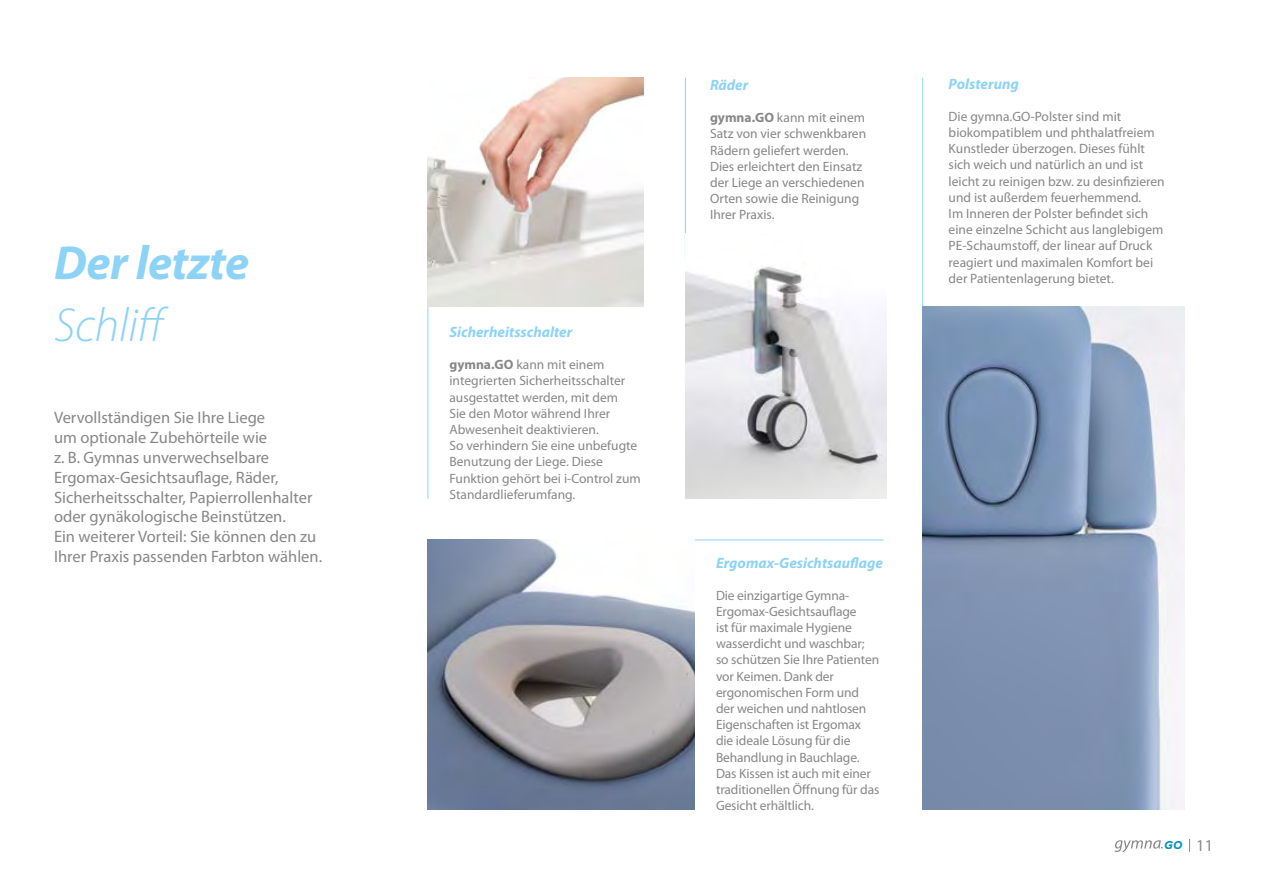
<style>
.page{position:relative;width:1263px;height:893px;background:#fff}
.page>*{position:absolute;margin:0;border:0;box-sizing:border-box;transform-origin:0 0}
.t1{font:italic 700 48px "Myriad Pro";letter-spacing:-.01em;color:#8dd3f6}
.t2{font:italic 300 48px "Myriad Pro";letter-spacing:-.01em;color:#8dd3f6}
.t3{font:16.5px/19.8px "Myriad Pro";color:#878787}
.t4{font:italic 700 15px "Myriad Pro";color:#8dd3f6}
.t5{font:13.5px/16.2px "Myriad Pro";color:#878787}
.t6{font:italic 700 11.4px "Gotham";color:#0093bd}
.s1{font-weight:700}
.s2{font-family:"Myriad Pro";font-weight:400;font-style:normal;font-size:16.5px;color:#878787}
</style>
<div class="page">
<hr style="left:922px;top:78px;width:1px;height:518px;background:#8dd3f6">
<img style="left:923px;top:306px;width:261px;height:503px">
<hr style="left:685px;top:78px;width:1px;height:184px;background:#8dd3f6">
<hr style="left:564px;top:540px;width:319px;height:1px;background:#8dd3f6">
<hr style="left:428px;top:301px;width:1px;height:198px;background:#8dd3f6">
<img style="left:685px;top:234px;width:201px;height:265px">
<img style="left:427px;top:78px;width:216px;height:228px">
<img style="left:427px;top:540px;width:268px;height:269px">
<svg style="left:1114px;top:840px;width:49px;height:12px"></svg>
<svg style="left:1189px;top:839px;width:1px;height:13px"></svg>
<div style="left:1134px;top:849px;width:50px;height:8px;background:#fff"></div>
<h1 class="t1" style="left:54px;top:232px;width:197px">Der letzte</h1>
<h1 class="t2" style="left:54px;top:299px;width:116px">Schliff</h1>
<p class="t3" style="left:54px;top:408px;width:270px">Vervollständigen Sie Ihre Liege<br>um optionale Zubehörteile wie<br>z. B. Gymnas unverwechselbare Ergomax-Gesichtsauflage, Räder, Sicherheitsschalter, Papierrollenhalter oder gynäkologische Beinstützen.<br>Ein weiterer Vorteil: Sie können den zu Ihrer Praxis passenden Farbton wählen.</p>
<p class="t4" style="left:449px;top:322px;width:124px">Sicherheitsschalter</p>
<p class="t5" style="left:449px;top:356px;width:193px"><span class="s1">gymna.GO</span> kann mit einem integrierten Sicherheitsschalter ausgestattet werden, mit dem<br>Sie den Motor während Ihrer<br>Abwesenheit deaktivieren.<br>So verhindern Sie eine unbefugte<br>Benutzung der Liege. Diese<br>Funktion gehört bei i-Control zum<br>Standardlieferumfang.</p>
<p class="t4" style="left:710px;top:75px;width:40px">Räder</p>
<p class="t5" style="left:710px;top:109px;width:158px"><span class="s1">gymna.GO</span> kann mit einem<br>Satz von vier schwenkbaren<br>Rädern geliefert werden.<br>Dies erleichtert den Einsatz der Liege an verschiedenen<br>Orten sowie die Reinigung<br>Ihrer Praxis.</p>
<p class="t4" style="left:949px;top:74px;width:72px">Polsterung</p>
<p class="t5" style="left:949px;top:108px;width:218px">Die gymna.GO-Polster sind mit biokompatiblem und phthalatfreiem Kunstleder überzogen. Dieses fühlt sich weich und natürlich an und ist leicht zu reinigen bzw. zu desinfizieren und ist außerdem feuerhemmend.<br>Im Inneren der Polster befindet sich eine einzelne Schicht aus langlebigem PE-Schaumstoff, der linear auf Druck reagiert und maximalen Komfort bei der Patientenlagerung bietet.</p>
<p class="t4" style="left:716px;top:553px;width:168px">Ergomax-Gesichtsauflage</p>
<p class="t5" style="left:716px;top:587px;width:165px">Die einzigartige Gymna-<br>Ergomax-Gesichtsauflage<br>ist für maximale Hygiene wasserdicht und waschbar; so schützen Sie Ihre Patienten vor Keimen. Dank der ergonomischen Form und der weichen und nahtlosen<br>Eigenschaften ist Ergomax die ideale Lösung für die<br>Behandlung in Bauchlage.<br>Das Kissen ist auch mit einer traditionellen Öffnung für das<br>Gesicht erhältlich.</p>
<p class="t6" style="left:1164px;top:837px;width:51px">GO <span class="s2">11</span></p>
</div>
